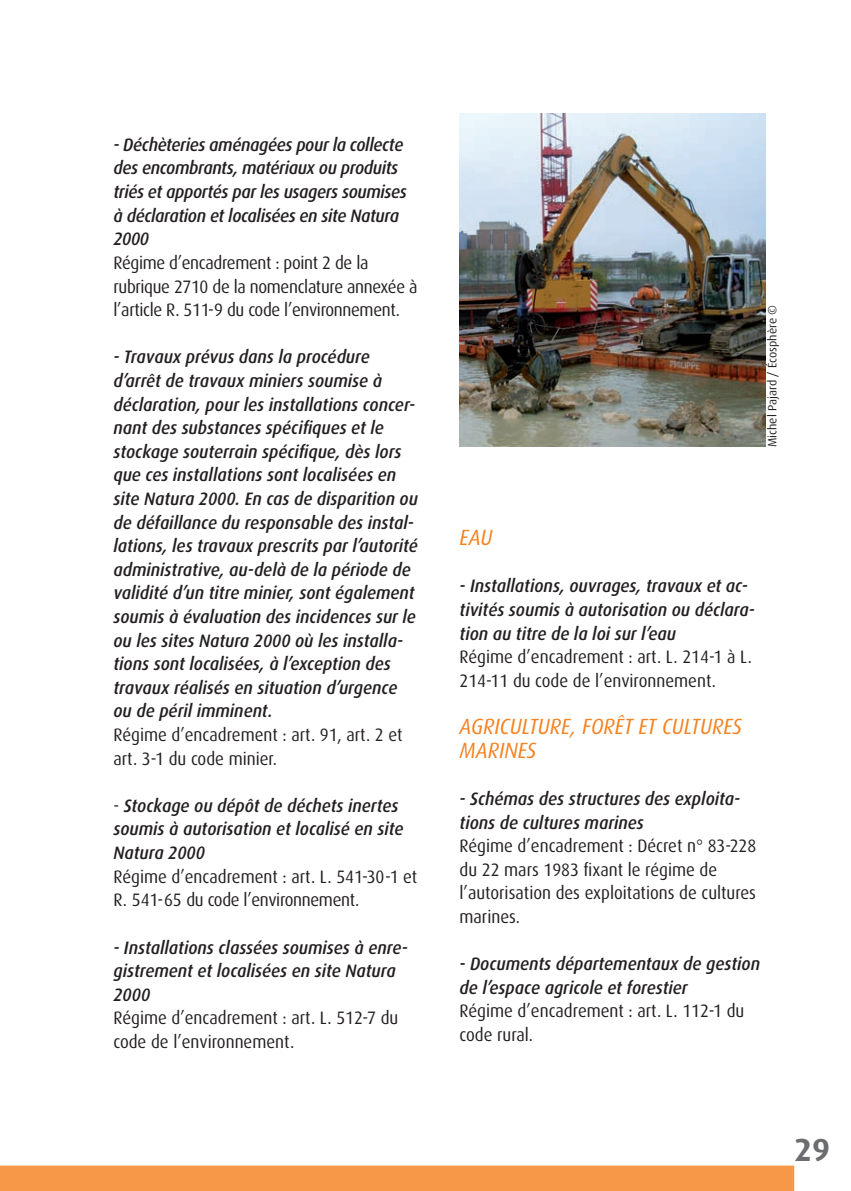
<style>
.page{position:relative;width:851px;height:1191px;background:#fff}
.page>*{position:absolute;margin:0;border:0;box-sizing:border-box;transform-origin:0 0}
.t1{font:700 32px "Dax OT";color:#6c6d70}
.t2{font:italic 22px/23.6px "Dax OT";color:#f58220;scale:.93 1}
.t3{font:italic 500 18px/23.6px "Dax OT";color:#231f20;scale:.93 1}
.t4{font:18px/23.6px "Dax OT";color:#231f20;scale:.93 1}
.t5{font:italic 500 18px/23.6px "Dax OT";letter-spacing:-.02em;color:#231f20;scale:.93 1}
.t6{font:18px/23.6px "Dax OT";letter-spacing:-.02em;color:#231f20;scale:.93 1}
.t7{font:12px "Dax OT";color:#231f20}
.s1{font-weight:400;font-style:normal}
</style>
<div class="page">
<div style="left:0;top:1165px;width:794px;height:26px;background:#f79848"></div>
<img style="left:459px;top:113px;width:306px;height:333px">
<p class="t5" style="left:113px;top:133px;width:317px">- Déchèteries aménagées pour la collecte des encombrants, matériaux ou produits triés et apportés par les usagers soumises à déclaration et localisées en site Natura 2000</p>
<p class="t6" style="left:113px;top:251px;width:328px">Régime d’encadrement : point 2 de la rubrique 2710 de la nomenclature annexée à l’article R. 511-9 du code l’environnement.</p>
<p class="t3" style="left:113px;top:345px;width:329px">- Travaux prévus dans la procédure d’arrêt de travaux miniers soumise à déclaration, pour les installations concer&shy;nant des substances spécifiques et le stockage souterrain spécifique, dès lors que ces installations sont localisées en site Natura 2000. En cas de disparition ou de défaillance du responsable des instal&shy;lations, les travaux prescrits par l’autorité administrative, au-delà de la période de validité d’un titre minier, sont également soumis à évaluation des incidences sur le ou les sites Natura 2000 où les installa&shy;tions sont localisées, à l’exception des travaux réalisés en situation d’urgence ou de péril imminent.</p>
<p class="t4" style="left:113px;top:723px;width:312px">Régime d’encadrement : art. 91, art. 2 et art. 3-1 du code minier.</p>
<p class="t3" style="left:113px;top:794px;width:313px"><span class="s1">-</span> Stockage ou dépôt de déchets inertes soumis à autorisation et localisé en site<br>Natura 2000</p>
<p class="t4" style="left:113px;top:864px;width:328px">Régime d’encadrement : art. L. 541-30-1 et<br>R. 541-65 du code l’environnement.</p>
<p class="t3" style="left:113px;top:935px;width:318px">- Installations classées soumises à enre&shy;gistrement et localisées en site Natura<br>2000</p>
<p class="t4" style="left:113px;top:1006px;width:308px">Régime d’encadrement : art. L. 512-7 du code de l’environnement.</p>
<p class="t7" style="left:765px;top:447px;width:144px;rotate:-90deg">Michel Pajard / Écosphère ©</p>
<p class="t2" style="left:459px;top:526px;width:37px">EAU</p>
<p class="t3" style="left:459px;top:574px;width:319px">- Installations, ouvrages, travaux et ac&shy;tivités soumis à autorisation ou déclara&shy;tion au titre de la loi sur l’eau</p>
<p class="t4" style="left:459px;top:645px;width:316px">Régime d’encadrement : art. L. 214-1 à L.<br>214-11 du code de l’environnement.</p>
<p class="t2" style="left:459px;top:715px;width:305px">AGRICULTURE, FORÊT ET CULTURES<br>MARINES</p>
<p class="t3" style="left:459px;top:787px;width:303px">- Schémas des structures des exploita&shy;tions de cultures marines</p>
<p class="t4" style="left:459px;top:834px;width:320px">Régime d’encadrement : Décret n° 83-228 du 22 mars 1983 fixant le régime de l’autorisation des exploitations de cultures marines.</p>
<p class="t3" style="left:459px;top:952px;width:324px">- Documents départementaux de gestion de l’espace agricole et forestier</p>
<p class="t4" style="left:459px;top:999px;width:308px">Régime d’encadrement : art. L. 112-1 du code rural.</p>
<h1 class="t1" style="left:794px;top:1132px;width:38px">29</h1>
</div>
